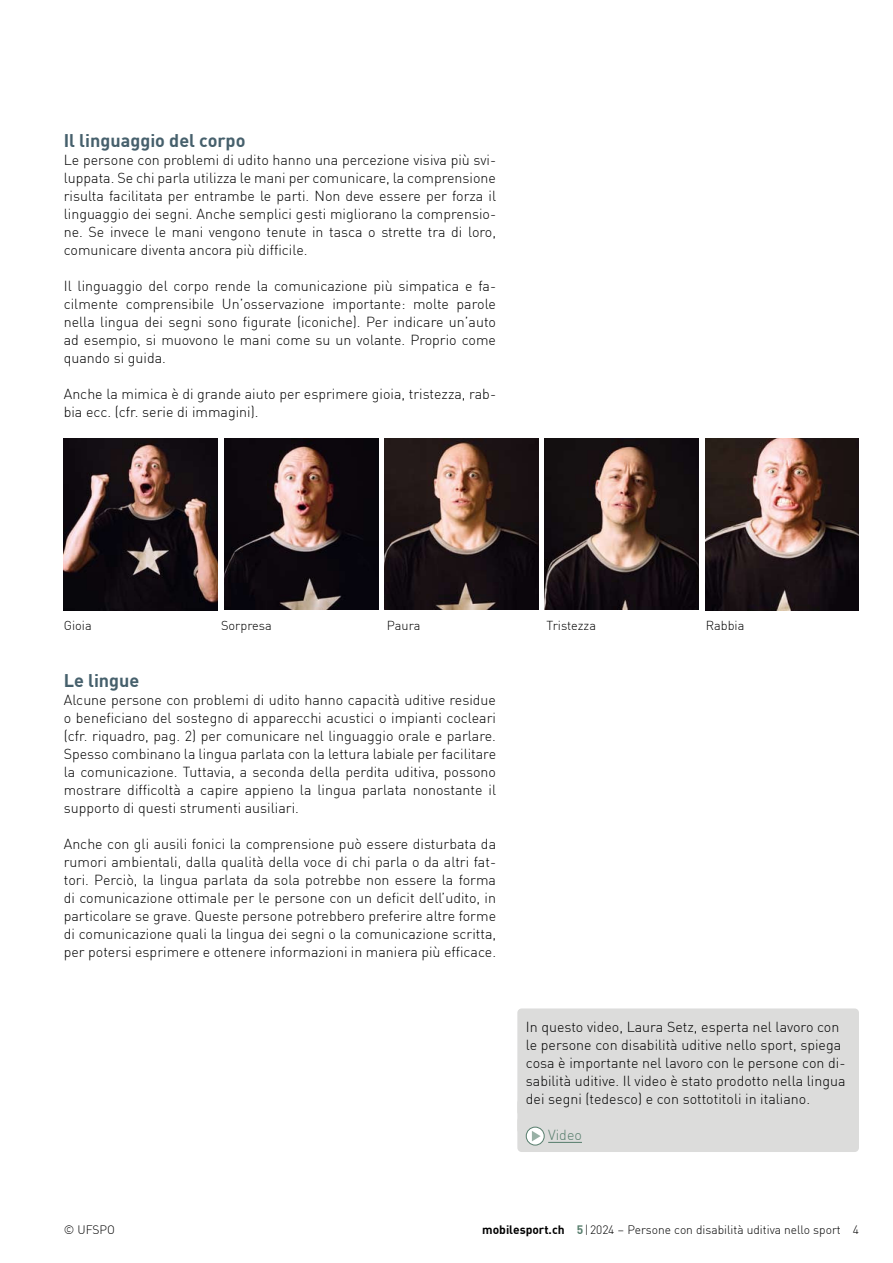
<style>
.page{position:relative;width:893px;height:1263px;background:#fff}
.page>*{position:absolute;margin:0;border:0;box-sizing:border-box;transform-origin:0 0}
.h_Untertitel{font:700 18px "DINOT";color:#46606c}
.p_Fliesstext{font:300 14.25px/18px "DINOT";color:#000;text-align:justify}
.p_Fliesstext_Tipp{font:300 14.25px/18px "DINOT";color:#000}
.p_Fliesstext_Tipp-2{font:300 14.25px "DINOT";color:#567d6c}
.p_Legende{font:300 12.75px "DINOT";color:#000}
.t1{font:300 12px "DINOT";color:#000}
.s1{font-weight:700}
.s2{font-weight:700;color:#567d6c}
</style>
<div class="page">
<img style="left:64px;top:438px;width:154px;height:172px">
<img style="left:224px;top:439px;width:154px;height:170px">
<img style="left:384px;top:438px;width:154px;height:172px">
<img style="left:545px;top:438px;width:154px;height:172px">
<img style="left:705px;top:438px;width:154px;height:172px">
<div style="left:517px;top:1008px;width:342px;height:108px;background:#dcdcdb;border-radius:4px"></div>
<div style="left:517px;top:1098px;width:342px;height:36px;background:#dcdcdb;border-radius:4px"></div>
<div style="left:517px;top:1116px;width:342px;height:36px;background:#dcdcdb;border-radius:4px"></div>
<hr style="left:548px;top:1142px;width:34px;height:1px;background:#567d6c">
<div style="left:526px;top:1127px;width:18px;height:18px;background:#fff;border-radius:50%"></div>
<div style="left:526px;top:1127px;width:19px;height:18px;border:1px solid #567d6c;border-radius:50%"></div>
<svg style="left:532px;top:1131px;width:9px;height:10px"></svg>
<h2 class="h_Untertitel" style="left:64px;top:126px;width:183px">Il linguaggio del corpo</h2>
<p class="p_Fliesstext" style="left:64px;top:149px;width:434px">Le persone con problemi di udito hanno una percezione visiva più svi&shy;luppata. Se chi parla utilizza le mani per comunicare, la comprensione risulta facilitata per entrambe le parti. Non deve essere per forza il linguaggio dei segni. Anche semplici gesti migliorano la comprensio&shy;ne. Se invece le mani vengono tenute in tasca o strette tra di loro, comunicare diventa ancora più difficile.</p>
<p class="p_Fliesstext" style="left:64px;top:275px;width:434px">Il linguaggio del corpo rende la comunicazione più simpatica e fa&shy;cilmente comprensibile Un’osservazione importante: molte parole nella lingua dei segni sono figurate (iconiche). Per indicare un’auto ad esempio, si muovono le mani come su un volante. Proprio come quando si guida.</p>
<p class="p_Fliesstext" style="left:64px;top:383px;width:434px">Anche la mimica è di grande aiuto per esprimere gioia, tristezza, rab&shy;bia ecc. (cfr. serie di immagini).</p>
<p class="p_Legende" style="left:64px;top:616px;width:29px">Gioia</p>
<p class="p_Legende" style="left:221px;top:616px;width:52px">Sorpresa</p>
<p class="p_Legende" style="left:387px;top:616px;width:35px">Paura</p>
<p class="p_Legende" style="left:546px;top:616px;width:51px">Tristezza</p>
<p class="p_Legende" style="left:706px;top:616px;width:40px">Rabbia</p>
<h2 class="h_Untertitel" style="left:64px;top:666px;width:77px">Le lingue</h2>
<p class="p_Fliesstext" style="left:64px;top:689px;width:434px">Alcune persone con problemi di udito hanno capacità uditive residue o beneficiano del sostegno di apparecchi acustici o impianti cocleari (cfr. riquadro, pag. 2) per comunicare nel linguaggio orale e parlare.<br>Spesso combinano la lingua parlata con la lettura labiale per facilitare la comunicazione. Tuttavia, a seconda della perdita uditiva, possono mostrare difficoltà a capire appieno la lingua parlata nonostante il supporto di questi strumenti ausiliari.</p>
<p class="p_Fliesstext" style="left:64px;top:833px;width:434px">Anche con gli ausili fonici la comprensione può essere disturbata da rumori ambientali, dalla qualità della voce di chi parla o da altri fat&shy;tori. Perciò, la lingua parlata da sola potrebbe non essere la forma di comunicazione ottimale per le persone con un deficit dell’udito, in particolare se grave. Queste persone potrebbero preferire altre forme di comunicazione quali la lingua dei segni o la comunicazione scritta, per potersi esprimere e ottenere informazioni in maniera più efficace.</p>
<p class="p_Fliesstext_Tipp" style="left:526px;top:1017px;width:321px">In questo video, Laura Setz, esperta nel lavoro con le persone con disabilità uditive nello sport, spiega cosa è importante nel lavoro con le persone con di&shy;sabilità uditive. Il video è stato prodotto nella lingua dei segni (tedesco) e con sottotitoli in italiano.</p>
<p class="p_Fliesstext_Tipp-2" style="left:548px;top:1124px;width:35px">Video</p>
<p class="t1" style="left:64px;top:1220px;width:53px">© UFSPO</p>
<p class="t1" style="left:482px;top:1220px;width:378px"><span class="s1">mobilesport.ch</span> <span class="s2">5</span>|2024 – Persone con disabilità uditiva nello sport 4</p>
</div>
